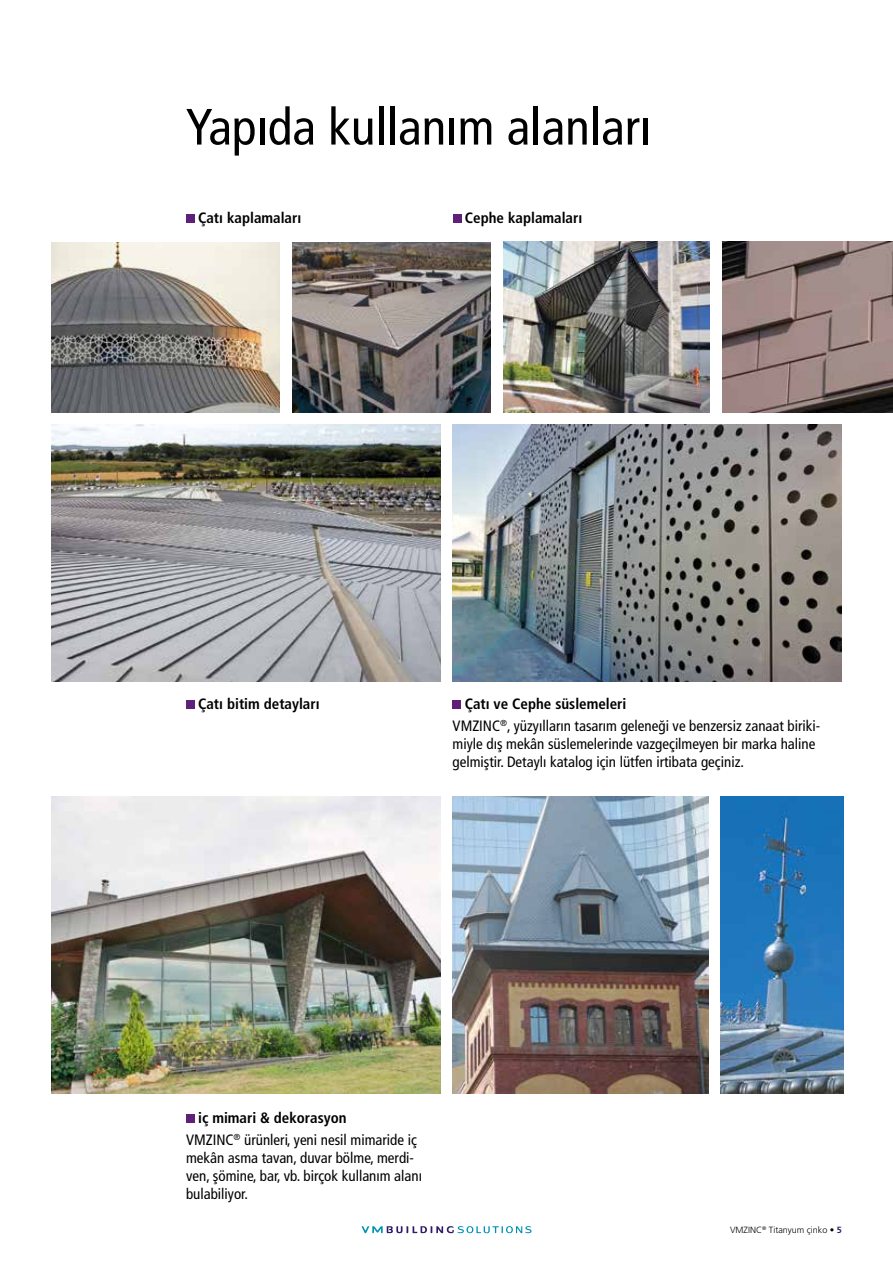
<style>
.page{position:relative;width:893px;height:1263px;background:#fff}
.page>*{position:absolute;margin:0;border:0;box-sizing:border-box;transform-origin:0 0}
.t1{font:condensed 51px "Frutiger LT Pro";color:#000}
.t2{font:condensed 15px/18px "Frutiger LT Pro";color:#000}
.t3{font:700 condensed 15px "Frutiger LT Pro";color:#000}
.t4{font:300 9px "Frutiger LT Pro";color:#000}
.s1{font-weight:700}
.s2{font-weight:700;color:#311c67}
</style>
<div class="page">
<svg style="left:361px;top:1226px;width:171px;height:7px"></svg>
<img style="left:51px;top:243px;width:228px;height:169px">
<div style="left:186px;top:215px;width:9px;height:8px;background:#5f207a"></div>
<div style="left:453px;top:215px;width:8px;height:8px;background:#5f207a"></div>
<div style="left:186px;top:700px;width:9px;height:9px;background:#5f207a"></div>
<div style="left:453px;top:700px;width:8px;height:9px;background:#5f207a"></div>
<div style="left:186px;top:1114px;width:9px;height:9px;background:#5f207a"></div>
<img style="left:51px;top:424px;width:389px;height:258px">
<img style="left:453px;top:424px;width:389px;height:258px">
<img style="left:51px;top:796px;width:389px;height:298px">
<img style="left:721px;top:796px;width:122px;height:298px">
<img style="left:453px;top:796px;width:255px;height:298px">
<img style="left:292px;top:243px;width:199px;height:169px">
<img style="left:504px;top:241px;width:206px;height:171px">
<img style="left:723px;top:241px;width:170px;height:171px">
<h1 class="t1" style="left:186px;top:97px;width:467px">Yapıda kullanım alanları</h1>
<p class="t3" style="left:198px;top:209px;width:105px">Çatı kaplamaları</p>
<p class="t3" style="left:465px;top:209px;width:119px">Cephe kaplamaları</p>
<p class="t3" style="left:198px;top:695px;width:123px">Çatı bitim detayları</p>
<p class="t2" style="left:453px;top:693px;width:369px;line-height:22.2px;text-indent:12px"><span class="s1">Çatı ve Cephe süslemeleri<br></span>VMZINC<sup>®</sup>, yüzyılların tasarım geleneği ve benzersiz zanaat biriki-</p>
<p class="t2" style="left:453px;top:735px;width:364px">miyle dış mekân süslemelerinde vazgeçilmeyen bir marka haline gelmiştir. Detaylı katalog için lütfen irtibata geçiniz.</p>
<p class="t2" style="left:186px;top:1107px;width:232px;line-height:22.2px;text-indent:12px"><span class="s1">iç mimari &amp; dekorasyon<br></span>VMZINC<sup>®</sup> ürünleri, yeni nesil mimaride iç</p>
<p class="t2" style="left:186px;top:1149px;width:237px">mekân asma tavan, duvar bölme, merdi&shy;ven, şömine, bar, vb. birçok kullanım alanı bulabiliyor.</p>
<p class="t4" style="left:730px;top:1225px;width:113px">VMZINC<sup>®</sup> Titanyum çinko <span class="s1">•</span> <span class="s2">5</span></p>
</div>
